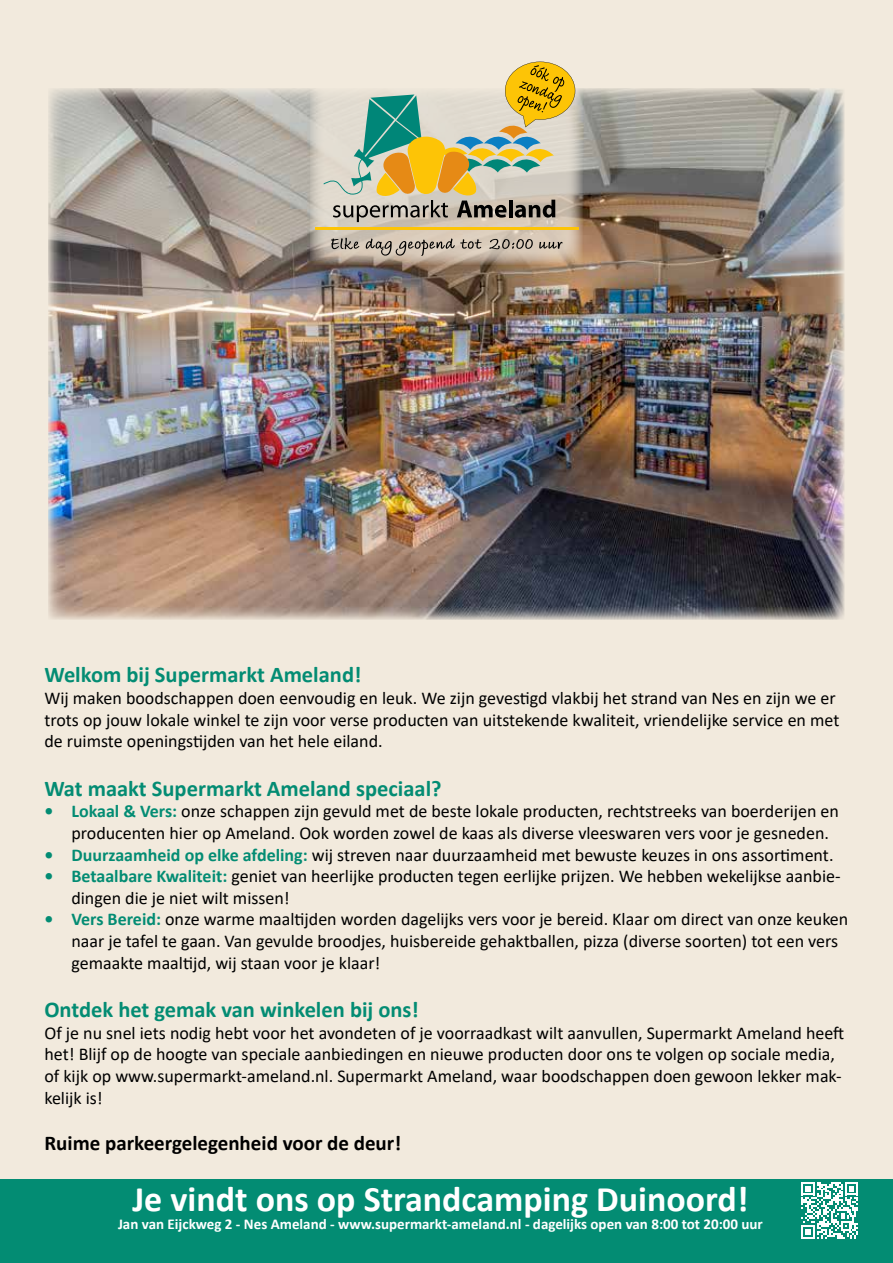
<style>
.page{position:relative;width:893px;height:1263px;background:#f2eadd}
.page>*{position:absolute;margin:0;border:0;box-sizing:border-box;transform-origin:0 0}
.t1{font:700 36px "Calibri";color:#fff}
.t2{font:700 22.5px "Calibri";color:#038c73}
.t3{font:700 21px "Calibri";color:#000}
.t4{font:18px/21.6px "Calibri";color:#000}
.t5{font:700 15px "Calibri";color:#fff}
.s1{font-weight:700;color:#038c73}
</style>
<div class="page">
<div style="left:0;top:1179px;width:893px;height:84px;background:#038c73"></div>
<svg style="left:801px;top:1182px;width:57px;height:57px"></svg>
<img style="left:48px;top:88px;width:797px;height:531px">
<svg style="left:310px;top:61px;width:273px;height:204px"></svg>
<hr style="left:315px;top:227px;width:264px;height:3px;background:#fdc406">
<svg style="left:331px;top:238px;width:28px;height:11px"></svg>
<svg style="left:366px;top:239px;width:116px;height:17px"></svg>
<svg style="left:489px;top:239px;width:44px;height:10px"></svg>
<svg style="left:539px;top:242px;width:23px;height:7px"></svg>
<svg style="left:323px;top:62px;width:252px;height:160px"></svg>
<p class="t2" style="left:44px;top:659px;width:319px">Welkom bij Supermarkt Ameland!</p>
<p class="t4" style="left:44px;top:687px;width:796px">Wij maken boodschappen doen eenvoudig en leuk. We zijn gevestigd vlakbij het strand van Nes en zijn we er trots op jouw lokale winkel te zijn voor verse producten van uitstekende kwaliteit, vriendelijke service en met de ruimste openingstijden van het hele eiland.</p>
<p class="t2" style="left:44px;top:772px;width:399px">Wat maakt Supermarkt Ameland speciaal?</p>
<p class="t4" style="left:71px;top:800px;width:769px;text-indent:-27px"><span class="s1">• Lokaal &amp; Vers:</span> onze schappen zijn gevuld met de beste lokale producten, rechtstreeks van boerderijen en producenten hier op Ameland. Ook worden zowel de kaas als diverse vleeswaren vers voor je gesneden.</p>
<p class="t4" style="left:44px;top:843px;width:791px"><span class="s1">• Duurzaamheid op elke afdeling:</span> wij streven naar duurzaamheid met bewuste keuzes in ons assortiment.</p>
<p class="t4" style="left:71px;top:865px;width:771px;text-indent:-27px"><span class="s1">• Betaalbare Kwaliteit:</span> geniet van heerlijke producten tegen eerlijke prijzen. We hebben wekelijkse aanbie&shy;dingen die je niet wilt missen!</p>
<p class="t4" style="left:71px;top:908px;width:778px;text-indent:-27px"><span class="s1">• Vers Bereid:</span> onze warme maaltijden worden dagelijks vers voor je bereid. Klaar om direct van onze keuken naar je tafel te gaan. Van gevulde broodjes, huisbereide gehaktballen, pizza (diverse soorten) tot een vers gemaakte maaltijd, wij staan voor je klaar!</p>
<p class="t2" style="left:44px;top:994px;width:376px">Ontdek het gemak van winkelen bij ons!</p>
<p class="t4" style="left:44px;top:1021px;width:801px">Of je nu snel iets nodig hebt voor het avondeten of je voorraadkast wilt aanvullen, Supermarkt Ameland heeft het! Blijf op de hoogte van speciale aanbiedingen en nieuwe producten door ons te volgen op sociale media, of kijk op www.supermarkt-ameland.nl. Supermarkt Ameland, waar boodschappen doen gewoon lekker mak&shy;kelijk is!</p>
<p class="t3" style="left:44px;top:1128px;width:358px">Ruime parkeergelegenheid voor de deur!</p>
<h1 class="t1" style="left:132px;top:1173px;width:618px">Je vindt ons op Strandcamping Duinoord!</h1>
<p class="t5" style="left:118px;top:1213px;width:646px">Jan van Eijckweg 2 - Nes Ameland - www.supermarkt-ameland.nl - dagelijks open van 8:00 tot 20:00 uur</p>
</div>
